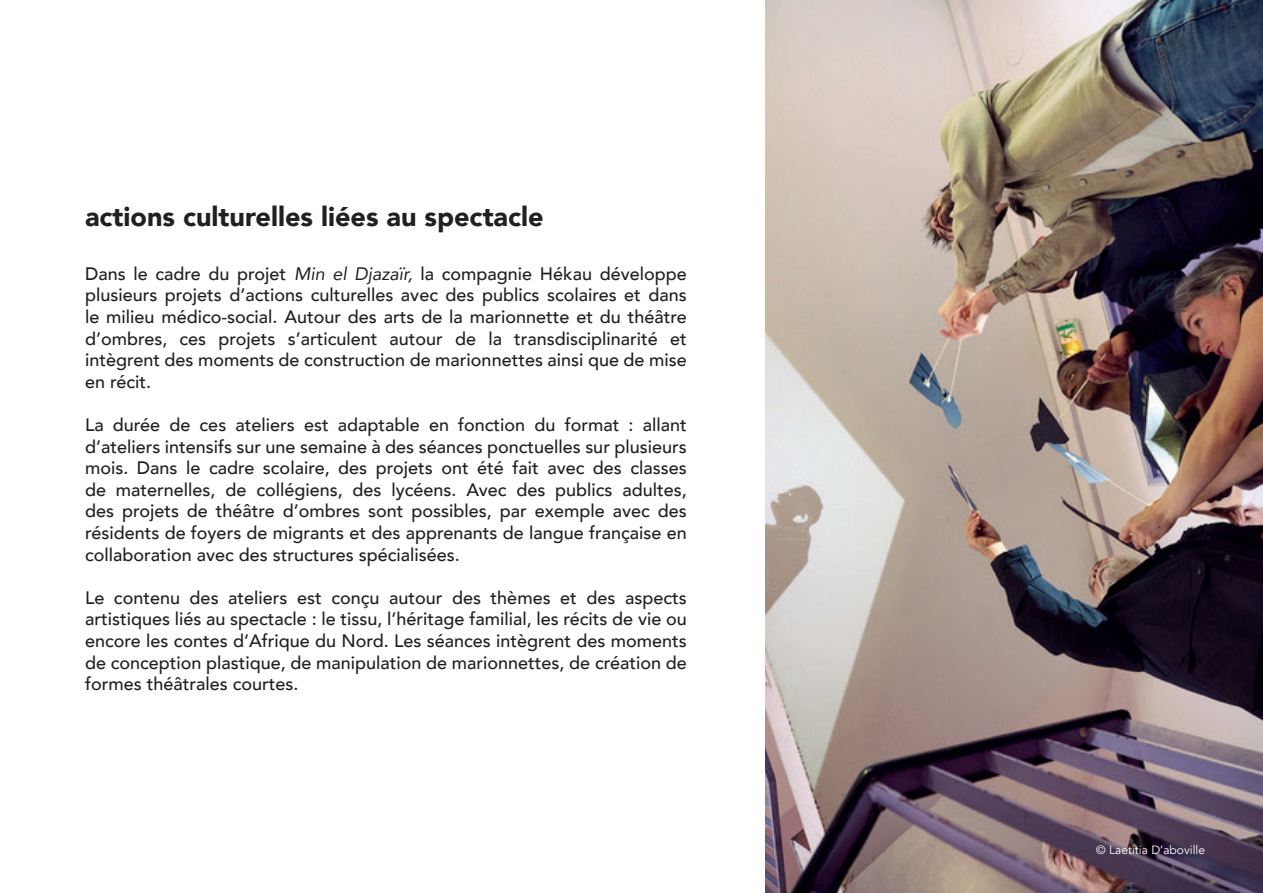
<style>
.page{position:relative;width:1263px;height:893px;background:#fff}
.page>*{position:absolute;margin:0;border:0;box-sizing:border-box;transform-origin:0 0}
.t1{font:900 27px "Avenir";color:#231f20}
.t2{font:500 18px/21.6px "Avenir";color:#231f20;text-align:justify}
.t3{font:12px "Avenir";color:#fff}
.s1{font-weight:400;font-style:italic}
</style>
<div class="page">
<img style="left:765px;top:0;width:498px;height:893px">
<h1 class="t1" style="left:85px;top:193px;width:460px">actions culturelles liées au spectacle</h1>
<p class="t2" style="left:85px;top:262px;width:603px">Dans le cadre du projet <span class="s1">Min el Djazaïr,</span> la compagnie Hékau développe plusieurs projets d’actions culturelles avec des publics scolaires et dans le milieu médico-social. Autour des arts de la marionnette et du théâtre d’ombres, ces projets s’articulent autour de la transdisciplinarité et intègrent des moments de construction de marionnettes ainsi que de mise en récit.</p>
<p class="t2" style="left:85px;top:413px;width:603px">La durée de ces ateliers est adaptable en fonction du format : allant d’ateliers intensifs sur une semaine à des séances ponctuelles sur plusieurs mois. Dans le cadre scolaire, des projets ont été fait avec des classes de maternelles, de collégiens, des lycéens. Avec des publics adultes, des projets de théâtre d’ombres sont possibles, par exemple avec des résidents de foyers de migrants et des apprenants de langue française en collaboration avec des structures spécialisées.</p>
<p class="t2" style="left:85px;top:586px;width:603px">Le contenu des ateliers est conçu autour des thèmes et des aspects artistiques liés au spectacle : le tissu, l’héritage familial, les récits de vie ou encore les contes d’Afrique du Nord. Les séances intègrent des moments de conception plastique, de manipulation de marionnettes, de création de formes théâtrales courtes.</p>
<p class="t3" style="left:1096px;top:843px;width:110px">© Laetitia D’aboville</p>
</div>
